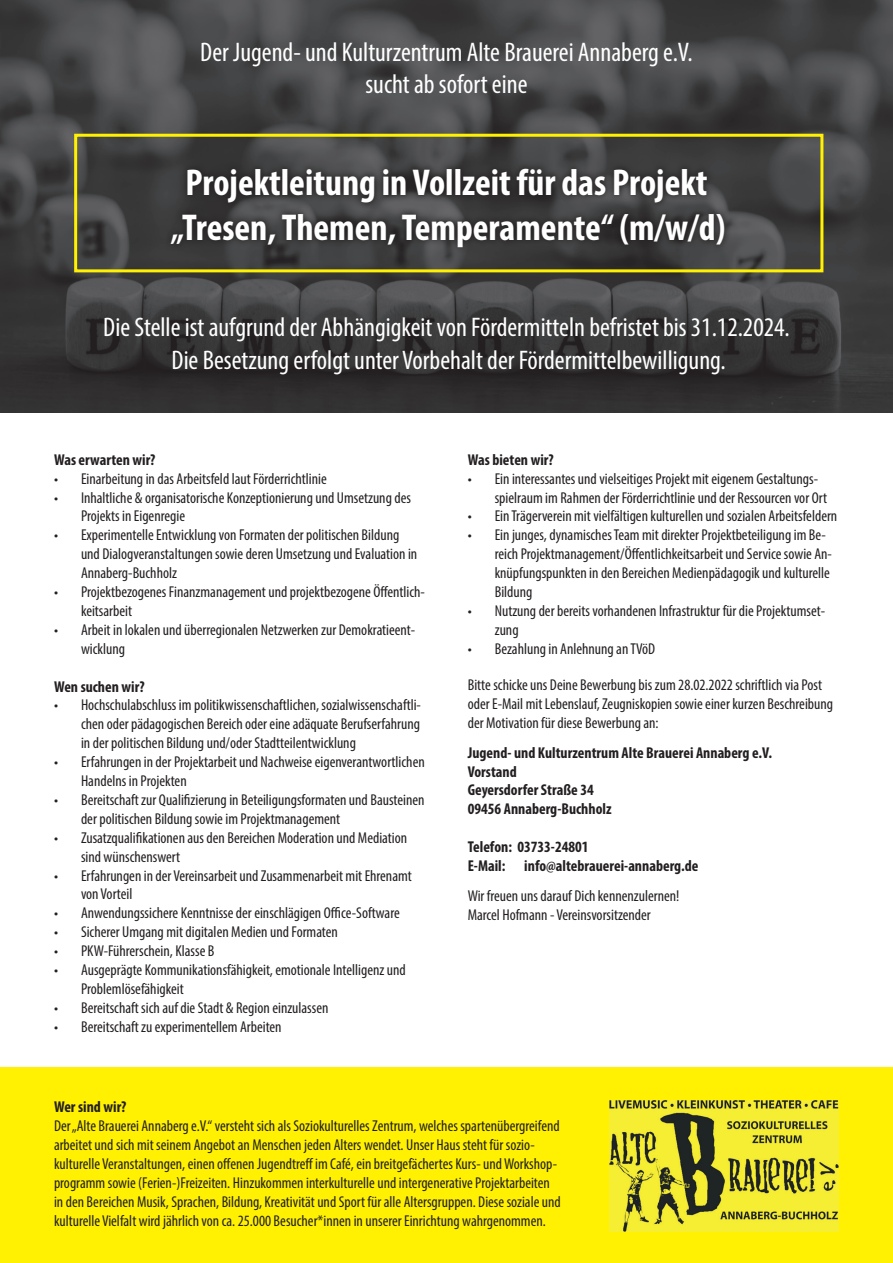
<style>
.page{position:relative;width:893px;height:1263px;background:#fff}
.page>*{position:absolute;margin:0;border:0;box-sizing:border-box;transform-origin:0 0}
.t1{font:700 condensed 37.5px/45px "Myriad Pro";color:#fff;text-align:center}
.t2{font:condensed 27px/32.4px "Myriad Pro";color:#fff;text-align:center}
.t3{font:condensed 15.75px/18.9px "Myriad Pro";color:#231f20}
.t4{font:700 condensed 15.75px/18.9px "Myriad Pro";color:#231f20}
</style>
<div class="page">
<img style="left:0;top:0;width:893px;height:412px">
<svg style="left:164px;top:161px;width:568px;height:93px"></svg>
<div style="left:74px;top:134px;width:749px;height:138px;border:3px solid #fff101"></div>
<div style="left:0;top:1067px;width:893px;height:196px;background:#fff101"></div>
<img style="left:609px;top:1100px;width:230px;height:131px">
<h2 class="t2" style="left:200px;top:35px;width:494px">Der Jugend- und Kulturzentrum Alte Brauerei Annaberg e.V. sucht ab sofort eine</h2>
<h1 class="t1" style="left:171px;top:159px;width:556px">Projektleitung in Vollzeit für das Projekt „Tresen, Themen, Temperamente“ (m/w/d)</h1>
<h2 class="t2" style="left:103px;top:311px;width:688px">Die Stelle ist aufgrund der Abhängigkeit von Fördermitteln befristet bis 31.12.2024.<br>Die Besetzung erfolgt unter Vorbehalt der Fördermittelbewilligung.</h2>
<p class="t4" style="left:54px;top:450px;width:103px">Was erwarten wir?</p>
<p class="t3" style="left:54px;top:469px;width:274px">• Einarbeitung in das Arbeitsfeld laut Förderrichtlinie</p>
<p class="t3" style="left:81px;top:488px;width:331px;text-indent:-27px">• Inhaltliche &amp; organisatorische Konzeptionierung und Umsetzung des<br>Projekts in Eigenregie</p>
<p class="t3" style="left:81px;top:525px;width:338px;text-indent:-27px">• Experimentelle Entwicklung von Formaten der politischen Bildung und Dialogveranstaltungen sowie deren Umsetzung und Evaluation in<br>Annaberg-Buchholz</p>
<p class="t3" style="left:81px;top:582px;width:345px;text-indent:-27px">• Projektbezogenes Finanzmanagement und projektbezogene Öffentlich&shy;keitsarbeit</p>
<p class="t3" style="left:81px;top:620px;width:336px;text-indent:-27px">• Arbeit in lokalen und überregionalen Netzwerken zur Demokratieent&shy;wicklung</p>
<p class="t4" style="left:54px;top:676px;width:92px">Wen suchen wir?</p>
<p class="t3" style="left:81px;top:696px;width:341px;text-align:justify;text-indent:-27px">• Hochschulabschluss im politikwissenschaftlichen, sozialwissenschaftli&shy;chen oder pädagogischen Bereich oder eine adäquate Berufserfahrung in der politischen Bildung und/oder Stadtteilentwicklung</p>
<p class="t3" style="left:81px;top:752px;width:345px;text-indent:-27px">• Erfahrungen in der Projektarbeit und Nachweise eigenverantwortlichen<br>Handelns in Projekten</p>
<p class="t3" style="left:81px;top:790px;width:345px;text-indent:-27px">• Bereitschaft zur Qualifizierung in Beteiligungsformaten und Bausteinen der politischen Bildung sowie im Projektmanagement</p>
<p class="t3" style="left:81px;top:828px;width:328px;text-indent:-27px">• Zusatzqualifikationen aus den Bereichen Moderation und Mediation sind wünschenswert</p>
<p class="t3" style="left:81px;top:866px;width:332px;text-indent:-27px">• Erfahrungen in der Vereinsarbeit und Zusammenarbeit mit Ehrenamt von Vorteil</p>
<p class="t3" style="left:54px;top:903px;width:347px">• Anwendungssichere Kenntnisse der einschlägigen Office-Software</p>
<p class="t3" style="left:54px;top:922px;width:285px">• Sicherer Umgang mit digitalen Medien und Formaten</p>
<p class="t3" style="left:54px;top:941px;width:162px">• PKW-Führerschein, Klasse B</p>
<p class="t3" style="left:81px;top:960px;width:326px;text-indent:-27px">• Ausgeprägte Kommunikationsfähigkeit, emotionale Intelligenz und<br>Problemlösefähigkeit</p>
<p class="t3" style="left:54px;top:998px;width:276px">• Bereitschaft sich auf die Stadt &amp; Region einzulassen</p>
<p class="t3" style="left:54px;top:1017px;width:229px">• Bereitschaft zu experimentellem Arbeiten</p>
<p class="t4" style="left:468px;top:450px;width:88px">Was bieten wir?</p>
<p class="t3" style="left:495px;top:469px;width:334px;text-indent:-27px">• Ein interessantes und vielseitiges Projekt mit eigenem Gestaltungs&shy;spielraum im Rahmen der Förderrichtlinie und der Ressourcen vor Ort</p>
<p class="t3" style="left:468px;top:507px;width:371px">• Ein Trägerverein mit vielfältigen kulturellen und sozialen Arbeitsfeldern</p>
<p class="t3" style="left:495px;top:525px;width:339px;text-indent:-27px">• Ein junges, dynamisches Team mit direkter Projektbeteiligung im Be&shy;reich Projektmanagement/Öffentlichkeitsarbeit und Service sowie An&shy;knüpfungspunkten in den Bereichen Medienpädagogik und kulturelle Bildung</p>
<p class="t3" style="left:495px;top:601px;width:332px;text-indent:-27px">• Nutzung der bereits vorhandenen Infrastruktur für die Projektumset&shy;zung</p>
<p class="t3" style="left:468px;top:639px;width:189px">• Bezahlung in Anlehnung an TVöD</p>
<p class="t3" style="left:468px;top:675px;width:367px">Bitte schicke uns Deine Bewerbung bis zum 28.02.2022 schriftlich via Post oder E-Mail mit Lebenslauf, Zeugniskopien sowie einer kurzen Beschreibung der Motivation für diese Bewerbung an:</p>
<p class="t4" style="left:468px;top:742px;width:306px">Jugend- und Kulturzentrum Alte Brauerei Annaberg e.V.<br>Vorstand<br>Geyersdorfer Straße 34<br>09456 Annaberg-Buchholz</p>
<p class="t4" style="left:468px;top:837px;width:232px">Telefon: 03733-24801<br>E-Mail: info@altebrauerei-annaberg.de</p>
<p class="t3" style="left:468px;top:886px;width:213px">Wir freuen uns darauf Dich kennenzulernen!<br>Marcel Hofmann - Vereinsvorsitzender</p>
<p class="t4" style="left:54px;top:1097px;width:74px">Wer sind wir?</p>
<p class="t3" style="left:54px;top:1116px;width:508px">Der „Alte Brauerei Annaberg e.V.“ versteht sich als Soziokulturelles Zentrum, welches spartenübergreifend arbeitet und sich mit seinem Angebot an Menschen jeden Alters wendet. Unser Haus steht für sozio&shy;kulturelle Veranstaltungen, einen offenen Jugendtreff im Café, ein breitgefächertes Kurs- und Workshop&shy;programm sowie (Ferien-)Freizeiten. Hinzukommen interkulturelle und intergenerative Projektarbeiten in den Bereichen Musik, Sprachen, Bildung, Kreativität und Sport für alle Altersgruppen. Diese soziale und kulturelle Vielfalt wird jährlich von ca. 25.000 Besucher*innen in unserer Einrichtung wahrgenommen.</p>
</div>
